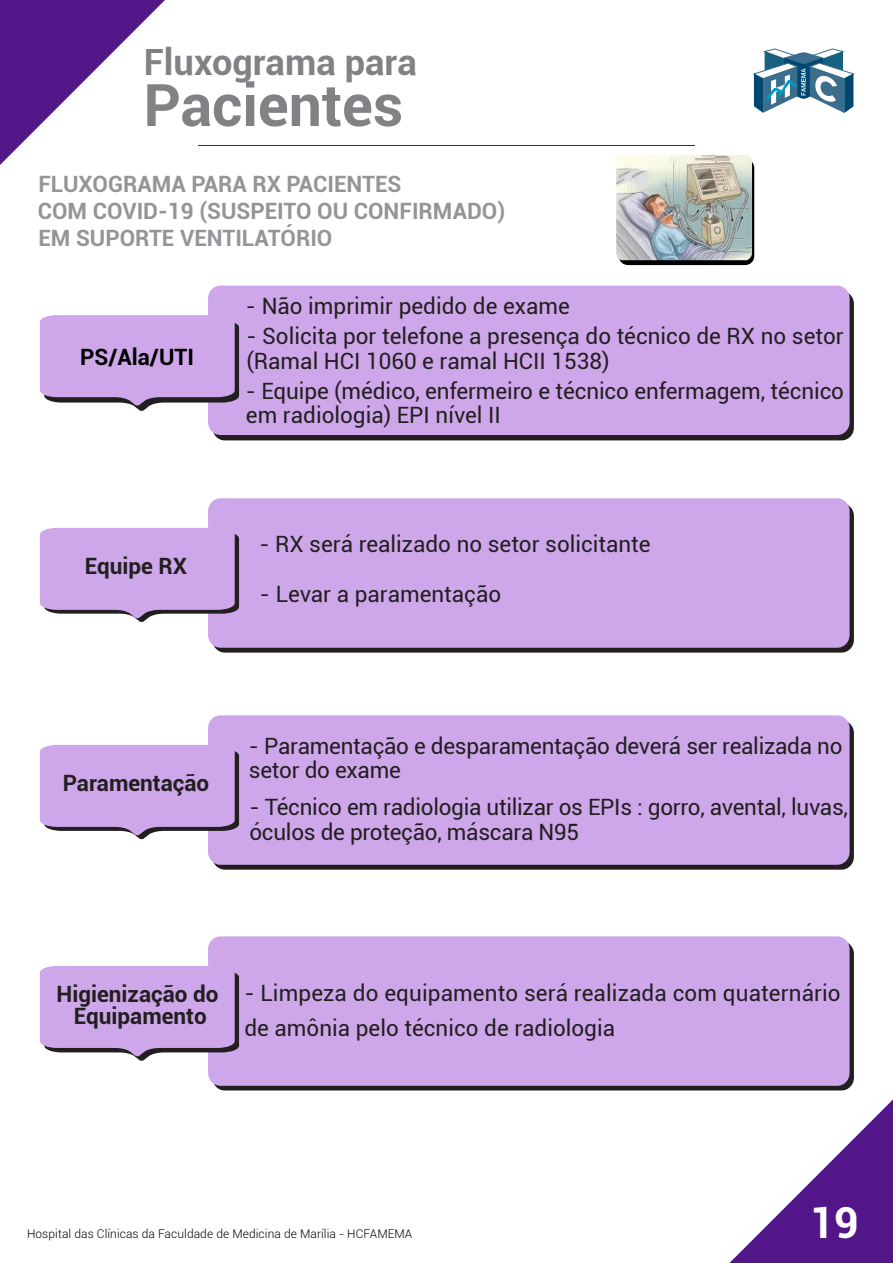
<style>
.page{position:relative;width:893px;height:1263px;background:#fff}
.page>*{position:absolute;margin:0;border:0;box-sizing:border-box;transform-origin:0 0}
.t1{font:700 58.65px "Roboto";color:#808285}
.t2{font:700 42.75px "Roboto";color:#fff}
.t3{font:700 36.15px "Roboto";color:#808285}
.t4{font:22.5px/24.9px "Roboto";color:#231f20}
.t5{font:700 22.5px "Roboto";color:#939598}
.t6{font:700 22.5px/22.6px "Roboto";color:#231f20;text-align:center}
.t7{font:700 22.5px "Roboto";color:#000}
.t8{font:300 12px "Roboto";letter-spacing:.005em;color:#000}
</style>
<div class="page">
<svg style="left:729px;top:1099px;width:164px;height:164px"></svg>
<hr style="left:198px;top:145px;width:496px;height:1px;background:#531689">
<svg style="left:0;top:0;width:165px;height:165px"></svg>
<svg style="left:753px;top:48px;width:102px;height:65px"></svg>
<div style="left:619px;top:159px;width:135px;height:106px;background:linear-gradient(to right,#000,#000);border-radius:9px"></div>
<div style="left:212px;top:291px;width:642px;height:149px;background:#231f20;border-radius:13px"></div>
<div style="left:212px;top:503px;width:642px;height:150px;background:#231f20;border-radius:13px"></div>
<div style="left:212px;top:720px;width:642px;height:150px;background:#231f20;border-radius:13px"></div>
<div style="left:212px;top:941px;width:642px;height:149px;background:#231f20;border-radius:13px"></div>
<div style="left:208px;top:286px;width:642px;height:149px;background:#cea7ea;border-radius:13px"></div>
<svg style="left:40px;top:315px;width:199px;height:96px"></svg>
<div style="left:208px;top:498px;width:642px;height:150px;background:#cea7ea;border-radius:13px"></div>
<svg style="left:40px;top:528px;width:199px;height:94px"></svg>
<div style="left:208px;top:715px;width:642px;height:150px;background:#cea7ea;border-radius:13px"></div>
<svg style="left:40px;top:745px;width:199px;height:94px"></svg>
<div style="left:208px;top:936px;width:642px;height:150px;background:#cea7ea;border-radius:13px"></div>
<svg style="left:40px;top:966px;width:199px;height:95px"></svg>
<img style="left:616px;top:155px;width:136px;height:105px">
<h3 class="t3" style="left:144px;top:37px;width:274px">Fluxograma para</h3>
<h1 class="t1" style="left:143px;top:64px;width:261px">Pacientes</h1>
<p class="t5" style="left:38px;top:168px;width:365px">FLUXOGRAMA PARA RX PACIENTES</p>
<p class="t5" style="left:38px;top:222px;width:296px">EM SUPORTE VENTILATÓRIO</p>
<p class="t5" style="left:38px;top:196px;width:469px">COM COVID-19 (SUSPEITO OU CONFIRMADO)</p>
<p class="t7" style="left:80px;top:341px;width:115px">PS/Ala/UTI</p>
<p class="t6" style="left:85px;top:554px;width:104px">Equipe RX</p>
<p class="t4" style="left:246px;top:293px;width:326px">- Não imprimir pedido de exame</p>
<p class="t4" style="left:246px;top:323px;width:599px">- Solicita por telefone a presença do técnico de RX no setor (Ramal HCI 1060 e ramal HCII 1538)</p>
<p class="t4" style="left:246px;top:377px;width:600px">- Equipe (médico, enfermeiro e técnico enfermagem, técnico em radiologia) EPI nível II</p>
<p class="t4" style="left:259px;top:530px;width:393px">- RX será realizado no setor solicitante</p>
<p class="t4" style="left:260px;top:581px;width:243px">- Levar a paramentação</p>
<p class="t6" style="left:63px;top:771px;width:148px">Paramentação</p>
<p class="t4" style="left:249px;top:732px;width:595px">- Paramentação e desparamentação deverá ser realizada no setor do exame</p>
<p class="t4" style="left:249px;top:794px;width:600px">- Técnico em radiologia utilizar os EPIs : gorro, avental, luvas, óculos de proteção, máscara N95</p>
<p class="t6" style="left:57px;top:981px;width:164px">Higienização do<br>Equipamento</p>
<p class="t4" style="left:244px;top:974px;width:598px;line-height:35.7px">- Limpeza do equipamento será realizada com quaternário de amônia pelo técnico de radiologia</p>
<p class="t8" style="left:27px;top:1225px;width:387px">Hospital das Clínicas da Faculdade de Medicina de Marília - HCFAMEMA</p>
<h2 class="t2" style="left:810px;top:1193px;width:51px">19</h2>
</div>
